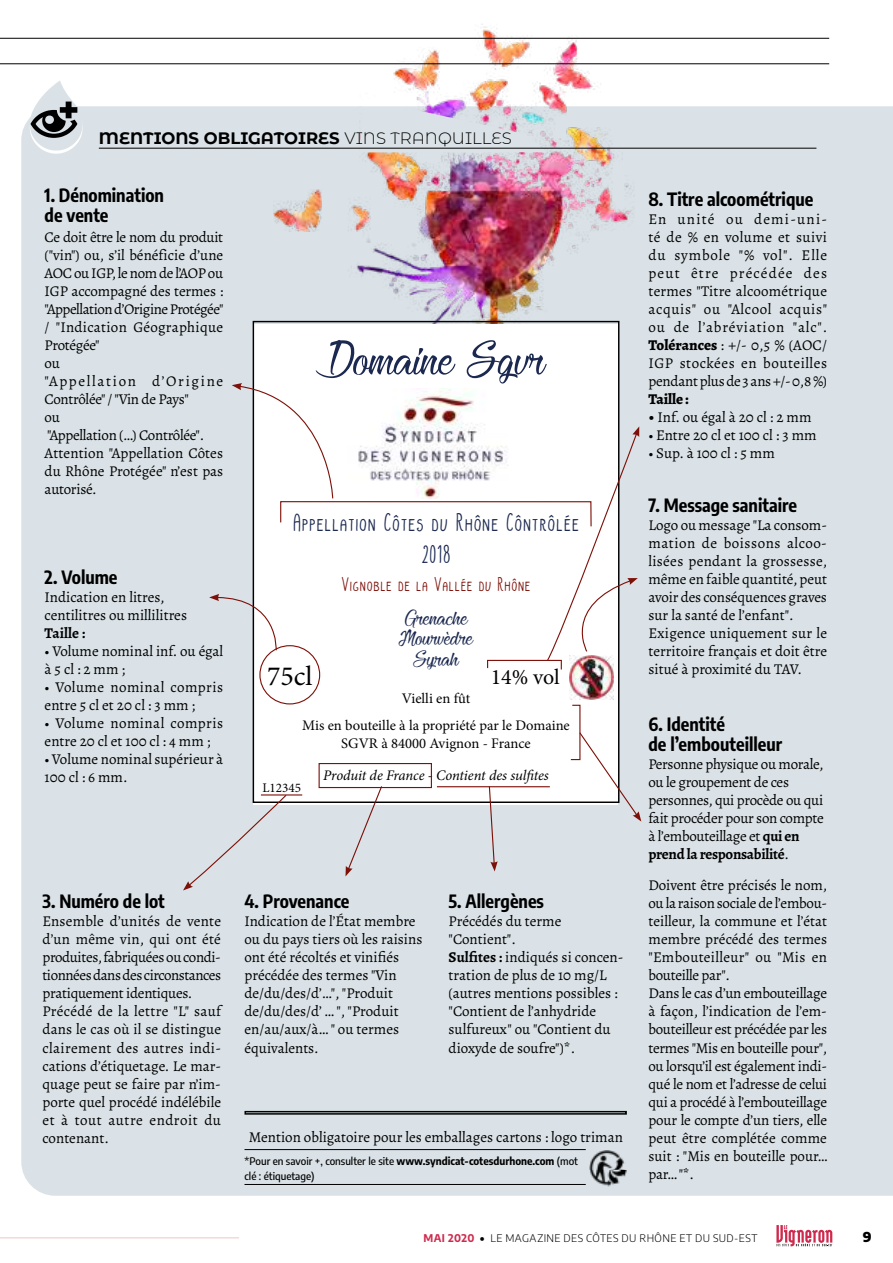
<style>
.page{position:relative;width:893px;height:1263px;background:#fff}
.page>*{position:absolute;margin:0;border:0;box-sizing:border-box;transform-origin:0 0}
.t1{font:78.9px "Heartbeat in Christmas";color:#1b2850}
.t2{font:35.1px "Heartbeat in Christmas";color:#1b2850}
.t3{font:27.75px "Minion Pro";color:#000}
.t4{font:26.25px/31.5px "Potatoes And Peas";color:#1b2850;text-align:center}
.t5{font:21.9px "Minion Pro";color:#000}
.t6{font:20.4px "Potatoes And Peas";color:#7d1008}
.t7{font:700 18px/20.2px "Encode Sans Condensed";color:#000}
.t8{font:700 16.5px "Montserrat Alternates";color:#000}
.t9{font:15px/18px "Alegreya";color:#000}
.t10{font:15px/18px "Alegreya";letter-spacing:-.02em;color:#000}
.t11{font:15px/18px "Alegreya";letter-spacing:.03em;color:#000}
.t12{font:800 15px "Alegreya";letter-spacing:-.01em;color:#000}
.t13{font:700 15px "Alegreya";color:#000}
.t14{font:14.55px/17.5px "Minion Pro";color:#000;text-align:center}
.t15{font:italic 14.55px "Minion Pro";letter-spacing:-.01em;color:#000}
.t16{font:900 13.5px "Encode Sans";color:#000}
.t17{font:13.2px "Minion Pro";color:#000}
.t18{font:500 semi-condensed 10.5px/15px "Encode Sans";color:#000}
.t19{font:300 10.5px "Encode Sans";letter-spacing:.04em;color:#000}
.s1{font-weight:300}
.s2{font-weight:700}
.s3{font-weight:800}
.s4{font-size:18px}
.s5{font-weight:700;color:#ce2a4d}
.s6{font-weight:900}
</style>
<div class="page">
<div style="left:21px;top:106px;width:872px;height:1090px;background:#dae2e7"></div>
<img style="left:315px;top:24px;width:320px;height:359px">
<hr style="left:0;top:38px;width:829px;height:1px;background:#000">
<hr style="left:0;top:63px;width:829px;height:1px;background:#000">
<hr style="left:99px;top:148px;width:717px;height:1px;background:#000">
<img style="left:590px;top:1151px;width:40px;height:37px">
<hr style="left:244px;top:1149px;width:342px;height:1px;background:#000">
<hr style="left:244px;top:1184px;width:342px;height:1px;background:#000">
<div style="left:244px;top:1111px;width:383px;height:4px;border:2px solid #000"></div>
<div style="left:254px;top:324px;width:364px;height:480px;background:#fff"></div>
<img style="left:570px;top:671px;width:43px;height:28px">
<div style="left:259px;top:645px;width:61px;height:59px;border:1px solid #7d1008;border-radius:50%"></div>
<hr style="left:261px;top:794px;width:41px;height:1px;background:#7d1008">
<div style="left:319px;top:763px;width:113px;height:25px;border:1px solid #7d1008"></div>
<hr style="left:437px;top:786px;width:113px;height:1px;background:#7d1008">
<svg style="left:345px;top:786px;width:38px;height:90px"></svg>
<svg style="left:488px;top:786px;width:10px;height:85px"></svg>
<div style="left:183px;top:794px;width:104px;height:96px;background:#dae2e7"></div>
<svg style="left:209px;top:383px;width:430px;height:288px"></svg>
<svg style="left:570px;top:704px;width:71px;height:117px"></svg>
<svg style="left:30px;top:81px;width:53px;height:73px"></svg>
<img style="left:273px;top:189px;width:49px;height:43px">
<hr style="left:0;top:1237px;width:324px;height:1px;background:#f0c7c5">
<div style="left:239px;top:1231px;width:519px;height:15px;background:#fff"></div>
<svg style="left:776px;top:1225px;width:56px;height:21px"></svg>
<p class="t8" style="left:99px;top:126px;width:414px">MENTIONS OBLIGATOIRES <span class="s1">VINS TRANQUILLES</span></p>
<p class="t7" style="left:45px;top:184px;width:121px">1. Dénomination de vente</p>
<p class="t9" style="left:45px;top:228px;width:180px">Ce doit être le nom du produit ("vin") ou, s’il bénéficie d’une<br>AOC ou IGP, le nom de l’AOP ou<br>IGP accompagné des termes : "Appellation d’Origine Protégée" / "Indication Géographique<br>Protégée"<br>ou<br>"Appellation d’Origine<br>Contrôlée" / "Vin de Pays"<br>ou<br>"Appellation (…) Contrôlée".<br>Attention "Appellation Côtes du Rhône Protégée" n’est pas autorisé.</p>
<p class="t7" style="left:45px;top:566px;width:74px">2. Volume</p>
<p class="t9" style="left:45px;top:588px;width:144px">Indication en litres, centilitres ou millilitres</p>
<p class="t13" style="left:45px;top:623px;width:42px">Taille :</p>
<p class="t9" style="left:45px;top:642px;width:180px">• Volume nominal inf. ou égal à 5 cl : 2 mm ;</p>
<p class="t11" style="left:45px;top:678px;width:180px">• Volume nominal compris entre 5 cl et 20 cl : 3 mm ;</p>
<p class="t11" style="left:45px;top:714px;width:180px">• Volume nominal compris entre 20 cl et 100 cl : 4 mm ;</p>
<p class="t9" style="left:45px;top:750px;width:180px">• Volume nominal supérieur à<br>100 cl : 6 mm.</p>
<h1 class="t1" style="left:315px;top:325px;width:232px">Domaine Sgvr</h1>
<h3 class="t4" style="left:293px;top:506px;width:288px">Appellation Côtes du Rhône Côntrôlée<br>2018</h3>
<h3 class="t3" style="left:267px;top:657px;width:47px">75cl</h3>
<h3 class="t6" style="left:341px;top:572px;width:191px">Vignoble de la Vallée du Rhône</h3>
<h2 class="t2" style="left:404px;top:602px;width:65px">Grenache</h2>
<h2 class="t2" style="left:399px;top:623px;width:76px">Mourvèdre</h2>
<h2 class="t2" style="left:413px;top:643px;width:47px">Syrah</h2>
<p class="t14" style="left:402px;top:689px;width:70px">Vielli en fût</p>
<h3 class="t5" style="left:491px;top:662px;width:71px">14% vol</h3>
<p class="t14" style="left:302px;top:717px;width:269px">Mis en bouteille à la propriété par le Domaine<br>SGVR à 84000 Avignon - France</p>
<p class="t17" style="left:262px;top:779px;width:40px">L12345</p>
<p class="t15" style="left:323px;top:766px;width:227px">Produit de France - Contient des sulfites</p>
<p class="t7" style="left:43px;top:890px;width:124px">3. Numéro de lot</p>
<p class="t9" style="left:43px;top:912px;width:180px">Ensemble d’unités de vente d’un même vin, qui ont été produites, fabriquées ou condi&shy;tionnées dans des circonstances pratiquement identiques.<br>Précédé de la lettre "L" sauf dans le cas où il se distingue clairement des autres indi&shy;cations d’étiquetage. Le mar&shy;quage peut se faire par n’im&shy;porte quel procédé indélébile et à tout autre endroit du contenant.</p>
<p class="t7" style="left:244px;top:890px;width:106px">4. Provenance</p>
<p class="t9" style="left:244px;top:912px;width:179px">Indication de l’État membre ou du pays tiers où les raisins ont été récoltés et vinifiés précédée des termes "Vin de/du/des/d’…", "Produit de/du/des/d’ … ", "Produit en/au/aux/à… " ou termes équivalents.</p>
<p class="t7" style="left:449px;top:890px;width:97px">5. Allergènes</p>
<p class="t9" style="left:449px;top:912px;width:176px">Précédés du terme "Contient".<br><span class="s2">Sulfites :</span> indiqués si concen&shy;tration de plus de 10 mg/L (autres mentions possibles : "Contient de l’anhydride sulfureux" ou "Contient du dioxyde de soufre")*.</p>
<p class="t9" style="left:249px;top:1128px;width:376px">Mention obligatoire pour les emballages cartons : logo triman</p>
<p class="t18" style="left:244px;top:1153px;width:335px">*Pour en savoir +, consulter le site <span class="s2">www.syndicat-cotesdurhone.com</span> (mot clé : étiquetage)</p>
<p class="t7" style="left:648px;top:188px;width:166px">8. Titre alcoométrique</p>
<p class="t9" style="left:648px;top:210px;width:180px;text-align:justify">En unité ou demi-uni&shy;té de % en volume et suivi du symbole "% vol". Elle peut être précédée des termes "Titre alcoométrique acquis" ou "Alcool acquis" ou de l’abréviation "alc".<br><span class="s3">Tolérances</span> : +/- 0,5 % (AOC/ IGP stockées en bouteilles pendant plus de 3 ans +/- 0,8 %)</p>
<p class="t12" style="left:648px;top:388px;width:42px">Taille :</p>
<p class="t9" style="left:648px;top:408px;width:165px"><span class="s4">•</span> Inf. ou égal à 20 cl : 2 mm</p>
<p class="t9" style="left:648px;top:426px;width:170px">• Entre 20 cl et 100 cl : 3 mm</p>
<p class="t9" style="left:648px;top:444px;width:128px">• Sup. à 100 cl : 5 mm</p>
<p class="t7" style="left:648px;top:494px;width:150px">7. Message sanitaire</p>
<p class="t9" style="left:648px;top:516px;width:180px">Logo ou message "La consom&shy;mation de boissons alcoo&shy;lisées pendant la grossesse, même en faible quantité, peut avoir des conséquences graves sur la santé de l’enfant".<br>Exigence uniquement sur le territoire français et doit être situé à proximité du TAV.</p>
<p class="t7" style="left:648px;top:713px;width:135px">6. Identité<br>de l’embouteilleur</p>
<p class="t10" style="left:648px;top:755px;width:177px">Personne physique ou morale, ou le groupement de ces personnes, qui procède ou qui fait procéder pour son compte à l’embouteillage et <span class="s2">qui en prend la responsabilité</span>.</p>
<p class="t10" style="left:648px;top:876px;width:180px">Doivent être précisés le nom, ou la raison sociale de l’embou&shy;teilleur, la commune et l’état membre précédé des termes "Embouteilleur" ou "Mis en bouteille par".<br>Dans le cas d’un embouteillage à façon, l’indication de l’em&shy;bouteilleur est précédée par les termes "Mis en bouteille pour", ou lorsqu’il est également indi&shy;qué le nom et l’adresse de celui qui a procédé à l’embouteillage pour le compte d’un tiers, elle peut être complétée comme suit : "Mis en bouteille pour… par… "*.</p>
<p class="t19" style="left:423px;top:1231px;width:336px"><span class="s5">MAI 2020</span> <span class="s6">•</span> LE MAGAZINE DES CÔTES DU RHÔNE ET DU SUD-EST</p>
<p class="t16" style="left:863px;top:1226px;width:10px">9</p>
</div>
